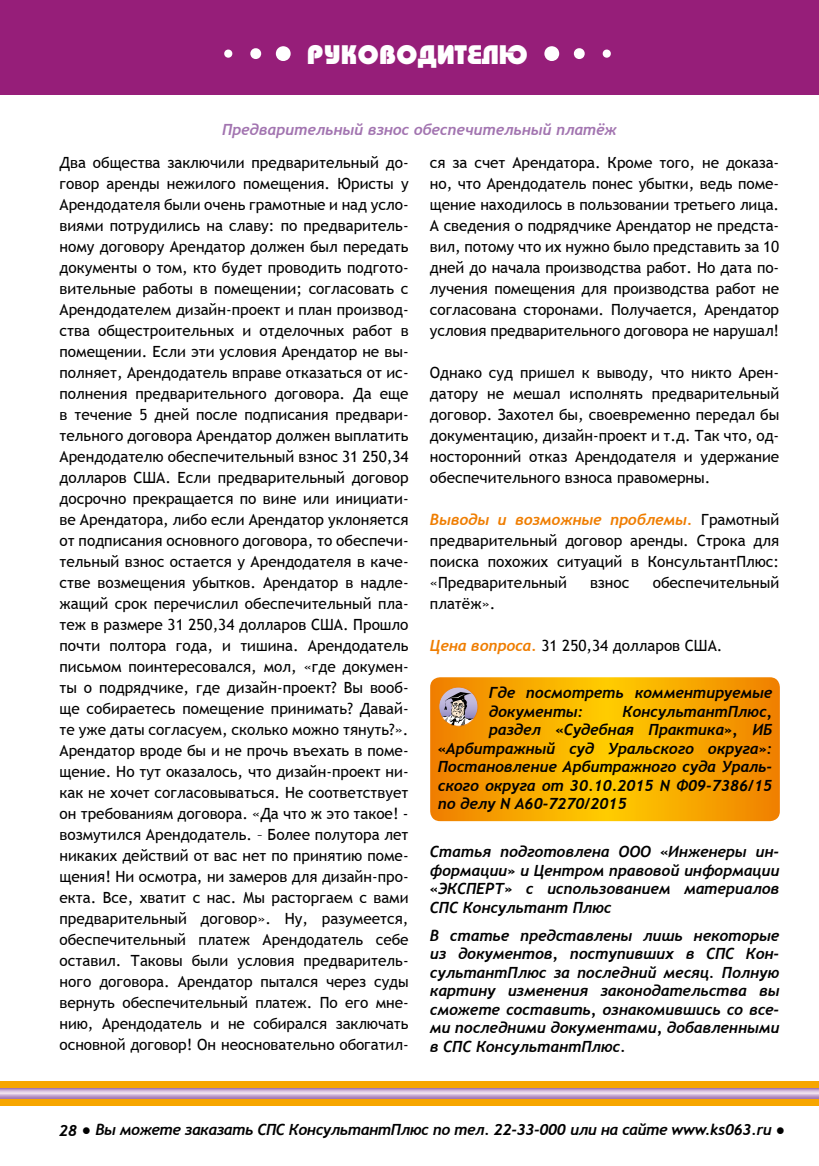
<style>
.page{position:relative;width:819px;height:1166px;background:#fff}
.page>*{position:absolute;margin:0;border:0;box-sizing:border-box;transform-origin:0 0}
.t1{font:800 26.78px "Bauhaus C";color:#fff}
.t2{font:15.4px/21px "Trebuchet MS";color:#000;text-align:justify}
.t3{font:italic 700 15.4px/18.6px "Trebuchet";color:#000;text-align:justify}
.t4{font:italic 700 15.4px "Trebuchet";letter-spacing:-.02em;color:#000}
.t5{font:italic 700 15.4px "Trebuchet";color:#a274b0}
.t6{font:italic 700 15.4px "Trebuchet";color:#ef7d00}
.s1{font-family:"Trebuchet MS";font-weight:400;font-style:normal;color:#000}
.s2{font-family:"Trebuchet";font-weight:700;font-style:italic;color:#ef7d00}
</style>
<div class="page">
<div style="left:0;top:1081px;width:819px;height:7px;background:#f7a600"></div>
<svg style="left:0;top:1088px;width:818px;height:10px;background:#caaed2"></svg>
<div style="left:0;top:1099px;width:819px;height:6px;background:#f7a600"></div>
<svg style="left:430px;top:677px;width:349px;height:144px;background:#f7a701"></svg>
<svg style="left:438px;top:687px;width:40px;height:41px;background:#b89478"></svg>
<div style="left:0;top:0;width:819px;height:94px;background:#961e79"></div>
<svg style="left:276px;top:46px;width:14px;height:15px"></svg>
<svg style="left:250px;top:48px;width:11px;height:11px"></svg>
<svg style="left:224px;top:50px;width:8px;height:8px"></svg>
<svg style="left:544px;top:46px;width:15px;height:15px"></svg>
<svg style="left:574px;top:48px;width:10px;height:11px"></svg>
<svg style="left:602px;top:50px;width:8px;height:8px"></svg>
<hr style="left:818px;top:0;width:1px;height:94px;background:#c20344">
<h1 class="t1" style="left:307px;top:39px;width:223px">РУКОВОДИТЕЛЮ</h1>
<p class="t5" style="left:222px;top:121px;width:396px">Предварительный взнос обеспечительный платёж</p>
<p class="t2" style="left:60px;top:152px;width:350px">Два общества заключили предварительный до&shy;говор аренды нежилого помещения. Юристы у Арендодателя были очень грамотные и над усло&shy;виями потрудились на славу: по предваритель&shy;ному договору Арендатор должен был передать документы о том, кто будет проводить подгото&shy;вительные работы в помещении; согласовать с Арендодателем дизайн-проект и план производ&shy;ства общестроительных и отделочных работ в помещении. Если эти условия Арендатор не вы&shy;полняет, Арендодатель вправе отказаться от ис&shy;полнения предварительного договора. Да еще в течение 5 дней после подписания предвари&shy;тельного договора Арендатор должен выплатить Арендодателю обеспечительный взнос 31 250,34 долларов США. Если предварительный договор досрочно прекращается по вине или инициати&shy;ве Арендатора, либо если Арендатор уклоняется от подписания основного договора, то обеспечи&shy;тельный взнос остается у Арендодателя в каче&shy;стве возмещения убытков. Арендатор в надле&shy;жащий срок перечислил обеспечительный пла&shy;теж в размере 31 250,34 долларов США. Прошло почти полтора года, и тишина. Арендодатель письмом поинтересовался, мол, «где докумен&shy;ты о подрядчике, где дизайн-проект? Вы вооб&shy;ще собираетесь помещение принимать? Давай&shy;те уже даты согласуем, сколько можно тянуть?».<br>Арендатор вроде бы и не прочь въехать в поме&shy;щение. Но тут оказалось, что дизайн-проект ни&shy;как не хочет согласовываться. Не соответствует он требованиям договора. «Да что ж это такое! - возмутился Арендодатель. – Более полутора лет никаких действий от вас нет по принятию поме&shy;щения! Ни осмотра, ни замеров для дизайн-про&shy;екта. Все, хватит с нас. Мы расторгаем с вами предварительный договор». Ну, разумеется, обеспечительный платеж Арендодатель себе оставил. Таковы были условия предваритель&shy;ного договора. Арендатор пытался через суды вернуть обеспечительный платеж. По его мне&shy;нию, Арендодатель и не собирался заключать основной договор! Он неосновательно обогатил-</p>
<p class="t2" style="left:430px;top:152px;width:351px">ся за счет Арендатора. Кроме того, не доказа&shy;но, что Арендодатель понес убытки, ведь поме&shy;щение находилось в пользовании третьего лица.<br>А сведения о подрядчике Арендатор не предста&shy;вил, потому что их нужно было представить за 10 дней до начала производства работ. Но дата по&shy;лучения помещения для производства работ не согласована сторонами. Получается, Арендатор условия предварительного договора не нарушал!</p>
<p class="t2" style="left:430px;top:362px;width:351px">Однако суд пришел к выводу, что никто Арен&shy;датору не мешал исполнять предварительный договор. Захотел бы, своевременно передал бы документацию, дизайн-проект и т.д. Так что, од&shy;носторонний отказ Арендодателя и удержание обеспечительного взноса правомерны.</p>
<p class="t6" style="left:430px;top:510px;width:351px">Выводы и возможные проблемы. <span class="s1">Грамотный</span></p>
<p class="t2" style="left:430px;top:530px;width:351px">предварительный договор аренды. Строка для поиска похожих ситуаций в КонсультантПлюс: «Предварительный</p>
<p class="t2" style="left:590px;top:572px;width:41px">взнос</p>
<p class="t2" style="left:652px;top:572px;width:128px">обеспечительный</p>
<p class="t2" style="left:430px;top:593px;width:67px">платёж».</p>
<p class="t2" style="left:430px;top:635px;width:294px"><span class="s2">Цена вопроса.</span> 31 250,34 долларов США.</p>
<p class="t3" style="left:489px;top:683px;width:285px">Где посмотреть комментируемые документы:</p>
<p class="t3" style="left:622px;top:702px;width:151px">КонсультантПлюс,</p>
<p class="t3" style="left:489px;top:720px;width:285px">раздел «Судебная Практика», ИБ</p>
<p class="t3" style="left:438px;top:739px;width:336px">«Арбитражный суд Уральского округа»:</p>
<p class="t3" style="left:438px;top:757px;width:336px">Постановление Арбитражного суда Ураль-</p>
<p class="t3" style="left:438px;top:776px;width:336px">ского округа от 30.10.2015 N Ф09-7386/15</p>
<p class="t3" style="left:438px;top:794px;width:190px">по делу N А60-7270/2015</p>
<p class="t3" style="left:430px;top:842px;width:351px">Статья подготовлена ООО «Инженеры ин&shy;формации» и Центром правовой информации «ЭКСПЕРТ» с использованием материалов СПС Консультант Плюс</p>
<p class="t3" style="left:430px;top:926px;width:351px">В статье представлены лишь некоторые из документов, поступивших в СПС Кон&shy;сультантПлюс за последний месяц. Полную картину изменения законодательства вы сможете составить, ознакомившись со все&shy;ми последними документами, добавленными в СПС КонсультантПлюс.</p>
<p class="t4" style="left:59px;top:1120px;width:727px">28 ● Вы можете заказать СПС КонсультантПлюс по тел. 22-33-000 или на сайте www.ks063.ru ●</p>
</div>
